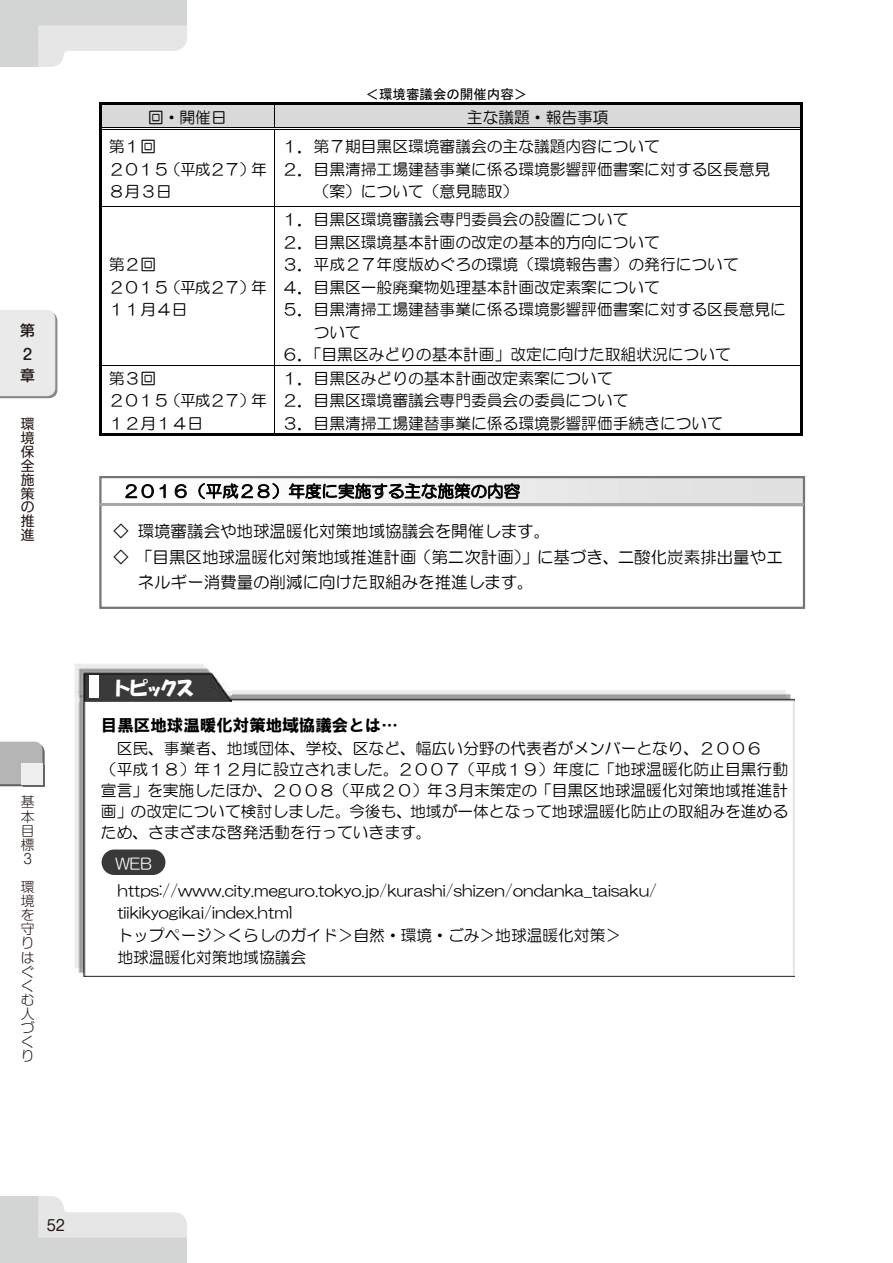
<style>
.page{position:relative;width:893px;height:1263px;background:#fff}
.page>*{position:absolute;margin:0;border:0;box-sizing:border-box;transform-origin:0 0}
.t1{font:19.5px "HGP Soei Kakupoptai";color:#fff}
.t2{font:16.5px "HG Maru Gothic MPRO";color:#000}
.t3{font:16.5px "HGS Soei Kakugothic UB";color:#000}
.t4{font:15.75px/22.5px "HG Maru Gothic MPRO";color:#000}
.t5{font:15.75px/22.5px "HG Maru Gothic MPRO";letter-spacing:-.03em;color:#000}
.t6{font:15.75px/22.5px "HG Maru Gothic MPRO";letter-spacing:-.055em;color:#000}
.t7{font:15px "HG Maru Gothic MPRO";color:#fff}
.t8{font:500 14.85px "Shin M Go Pro";color:#231916}
.t9{font:14.85px "Shin M Go Pr 6 N";color:#231916}
.t10{font:300 13.8px "Shin M Go Pro";color:#231916}
.t11{font:13.8px/13.8px "Shin M Go Pro";color:#231916;text-align:justify}
.t12{font:13.5px "MS Gothic";color:#000}
</style>
<div class="page">
<div style="left:0;top:1196px;width:187px;height:67px;background:#d3d4d4"></div>
<svg style="left:38px;top:1196px;width:149px;height:42px;background:#eee"></svg>
<div style="left:0;top:0;width:187px;height:67px;background:#d3d4d4"></div>
<svg style="left:38px;top:25px;width:149px;height:42px;background:#eee"></svg>
<svg style="left:0;top:742px;width:45px;height:44px;background:#b0b0b0"></svg>
<div style="left:21px;top:763px;width:22px;height:21px;background:#efeff0"></div>
<div style="left:0;top:310px;width:57px;height:88px;background:#eaeaea"></div>
<div style="left:102px;top:105px;width:172px;height:22px;background:#d9d9d9"></div>
<div style="left:274px;top:105px;width:527px;height:22px;background:#d9d9d9"></div>
<hr style="left:100px;top:103px;width:703px;height:2px;background:#000">
<hr style="left:100px;top:105px;width:2px;height:22px;background:#000">
<hr style="left:801px;top:105px;width:2px;height:22px;background:#000">
<hr style="left:102px;top:127px;width:172px;height:1px;background:#000">
<hr style="left:102px;top:129px;width:172px;height:1px;background:#000">
<svg style="left:274px;top:105px;width:2px;height:25px"></svg>
<hr style="left:276px;top:127px;width:525px;height:1px;background:#000">
<hr style="left:276px;top:129px;width:525px;height:1px;background:#000">
<hr style="left:100px;top:130px;width:2px;height:77px;background:#000">
<hr style="left:274px;top:130px;width:1px;height:77px;background:#000">
<hr style="left:801px;top:130px;width:2px;height:77px;background:#000">
<hr style="left:100px;top:207px;width:703px;height:1px;background:#000">
<hr style="left:100px;top:207px;width:2px;height:158px;background:#000">
<hr style="left:274px;top:207px;width:1px;height:158px;background:#000">
<hr style="left:801px;top:207px;width:2px;height:158px;background:#000">
<hr style="left:100px;top:365px;width:703px;height:1px;background:#000">
<hr style="left:100px;top:365px;width:2px;height:70px;background:#000">
<hr style="left:100px;top:433px;width:174px;height:2px;background:#000">
<hr style="left:274px;top:365px;width:1px;height:68px;background:#000">
<hr style="left:274px;top:433px;width:527px;height:2px;background:#000">
<hr style="left:801px;top:365px;width:2px;height:70px;background:#000">
<svg style="left:99px;top:476px;width:706px;height:133px"></svg>
<hr style="left:100px;top:503px;width:704px;height:2px;background:#a7a7a7">
<img style="left:75px;top:690px;width:720px;height:286px">
<img style="left:75px;top:663px;width:156px;height:38px">
<div style="left:90px;top:676px;width:9px;height:22px;background:#fff"></div>
<div style="left:116px;top:677px;width:86px;height:21px;background:#3a3a3a"></div>
<div style="left:102px;top:849px;width:63px;height:26px;background:#393939;border-radius:13px"></div>
<p class="t8" style="left:20px;top:319px;width:16px">第</p>
<p class="t8" style="left:20px;top:342px;width:16px">２</p>
<p class="t8" style="left:20px;top:363px;width:16px">章</p>
<p class="t11" style="left:21px;top:416px;width:15px">環境保全施策の推進</p>
<p class="t10" style="left:21px;top:791px;width:15px">基</p>
<p class="t10" style="left:21px;top:805px;width:15px">本</p>
<p class="t10" style="left:21px;top:819px;width:15px">目</p>
<p class="t10" style="left:21px;top:833px;width:15px">標</p>
<p class="t10" style="left:21px;top:848px;width:15px">３</p>
<p class="t10" style="left:21px;top:876px;width:15px">環</p>
<p class="t10" style="left:21px;top:890px;width:15px">境</p>
<p class="t10" style="left:21px;top:904px;width:15px">を</p>
<p class="t10" style="left:21px;top:918px;width:15px">守</p>
<p class="t10" style="left:21px;top:932px;width:15px">り</p>
<p class="t10" style="left:21px;top:946px;width:15px">は</p>
<p class="t10" style="left:21px;top:960px;width:15px">ぐ</p>
<p class="t10" style="left:21px;top:974px;width:15px">く</p>
<p class="t10" style="left:21px;top:988px;width:15px">む</p>
<p class="t10" style="left:21px;top:1003px;width:15px">人</p>
<p class="t10" style="left:21px;top:1017px;width:15px">づ</p>
<p class="t10" style="left:21px;top:1031px;width:15px">く</p>
<p class="t10" style="left:21px;top:1045px;width:15px">り</p>
<p class="t12" style="left:365px;top:87px;width:163px">＜環境審議会の開催内容＞</p>
<p class="t4" style="left:148px;top:106px;width:80px">回・開催日</p>
<p class="t4" style="left:467px;top:106px;width:143px">主な議題・報告事項</p>
<p class="t6" style="left:109px;top:135px;width:159px">第１回<br>２０１５（平成２７）年<br>８月３日</p>
<p class="t4" style="left:282px;top:135px;width:379px">１．第７期目黒区環境審議会の主な議題内容について</p>
<p class="t4" style="left:282px;top:158px;width:490px">２．目黒清掃工場建替事業に係る環境影響評価書案に対する区長意見</p>
<p class="t4" style="left:314px;top:180px;width:206px">（案）について（意見聴取）</p>
<p class="t5" style="left:109px;top:253px;width:159px">第２回<br>２０１５（平成２７）年<br>１１月４日</p>
<p class="t4" style="left:282px;top:208px;width:348px">１．目黒区環境審議会専門委員会の設置について</p>
<p class="t4" style="left:282px;top:231px;width:379px">２．目黒区環境基本計画の改定の基本的方向について</p>
<p class="t4" style="left:282px;top:253px;width:458px">３．平成２７年度版めぐろの環境（環境報告書）の発行について</p>
<p class="t4" style="left:282px;top:276px;width:379px">４．目黒区一般廃棄物処理基本計画改定素案について</p>
<p class="t4" style="left:282px;top:298px;width:505px">５．目黒清掃工場建替事業に係る環境影響評価書案に対する区長意見に</p>
<p class="t4" style="left:314px;top:321px;width:49px">ついて</p>
<p class="t4" style="left:282px;top:343px;width:450px">６．「目黒区みどりの基本計画」改定に向けた取組状況について</p>
<p class="t4" style="left:109px;top:367px;width:159px">第３回<br>２０１５（平成２７）年<br>１２月１４日</p>
<p class="t4" style="left:282px;top:367px;width:442px">１．目黒区みどりの基本計画改定素案について<br>２．目黒区環境審議会専門委員会の委員について<br>３．目黒清掃工場建替事業に係る環境影響評価手続きについて</p>
<p class="t2" style="left:123px;top:483px;width:399px">２０１６（平成２８）年度に実施する主な施策の内容</p>
<p class="t2" style="left:113px;top:523px;width:439px">◇ 環境審議会や地球温暖化対策地域協議会を開催します。</p>
<p class="t2" style="left:113px;top:548px;width:671px">◇ 「目黒区地球温暖化対策地域推進計画（第二次計画）」に基づき、二酸化炭素排出量やエ</p>
<p class="t2" style="left:138px;top:574px;width:397px">ネルギー消費量の削減に向けた取組みを推進します。</p>
<p class="t1" style="left:116px;top:678px;width:80px">トピックス</p>
<p class="t3" style="left:101px;top:716px;width:298px">目黒区地球温暖化対策地域協議会とは…</p>
<p class="t4" style="left:101px;top:738px;width:689px;line-height:21px;text-indent:16px">区民、事業者、地域団体、学校、区など、幅広い分野の代表者がメンバーとなり、２００６<br>（平成１８）年１２月に設立されました。２００７（平成１９）年度に「地球温暖化防止目黒行動宣言」を実施したほか、２００８（平成２０）年３月末策定の「目黒区地球温暖化対策地域推進計画」の改定について検討しました。今後も、地域が一体となって地球温暖化防止の取組みを進めるため、さまざまな啓発活動を行っていきます。</p>
<p class="t7" style="left:115px;top:856px;width:38px">WEB</p>
<p class="t4" style="left:117px;top:879px;width:541px">https://www.city.meguro.tokyo.jp/kurashi/shizen/ondanka_taisaku/ tiikikyogikai/index.html<br>トップページ＞くらしのガイド＞自然・環境・ごみ＞地球温暖化対策＞<br>地球温暖化対策地域協議会</p>
<p class="t9" style="left:47px;top:1213px;width:20px">52</p>
</div>
